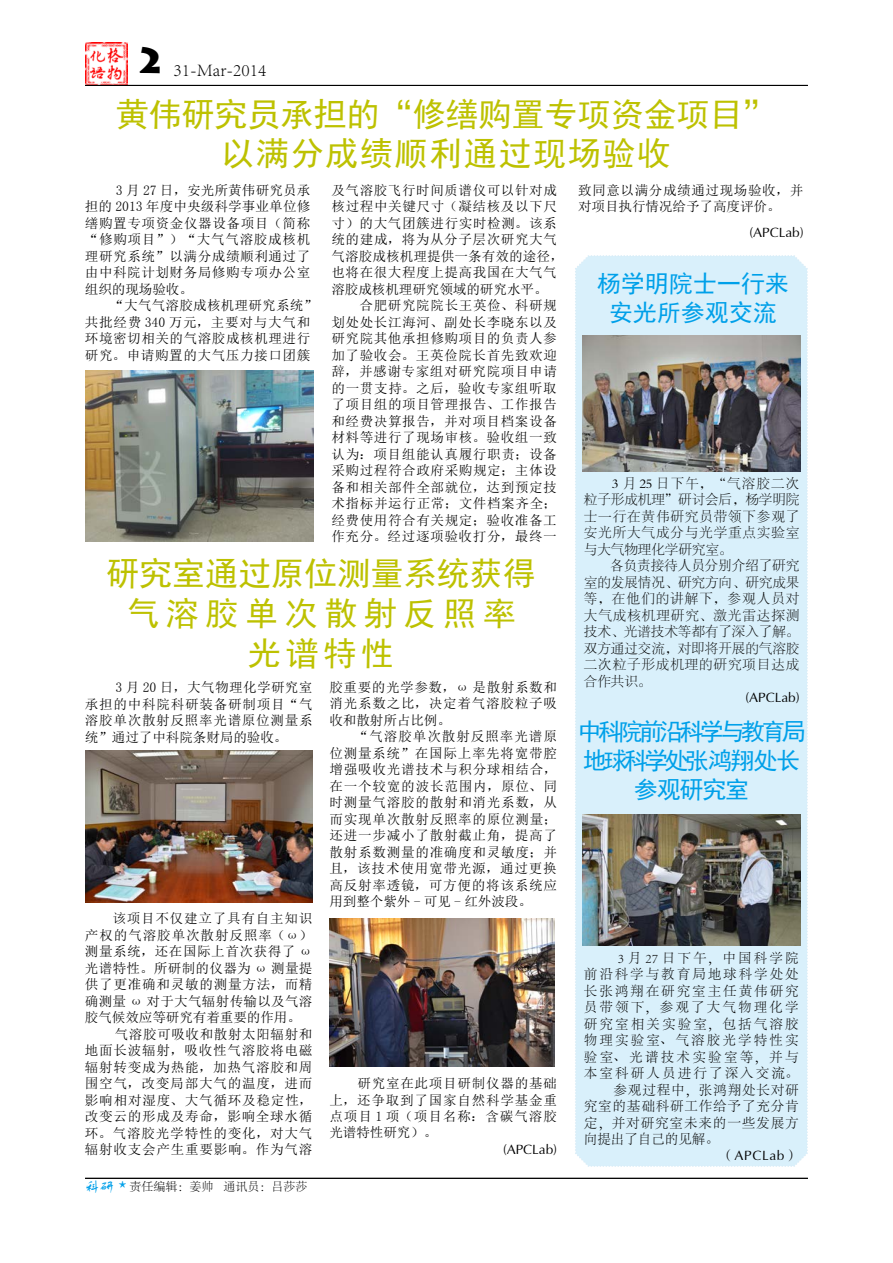
<style>
.page{position:relative;width:893px;height:1263px;background:#fff}
.page>*{position:absolute;margin:0;border:0;box-sizing:border-box;transform-origin:0 0}
.t1{font:33px/39.6px "Sim Hei";color:#bdc100;text-align:center}
.t2{font:24px/28.8px "Sim Hei";color:#00a0e9;text-align:center}
.t3{font:300 18px "Adobe Song Std";color:#000}
.t4{font:13.5px/16.5px "Sim Sun";color:#000;text-align:justify}
.t5{font:13.5px/16.5px "FZSYJW GB1 0";letter-spacing:.07em;color:#000;text-align:justify}
.t6{font:300 13.5px "Adobe Song Std";color:#000}
.t7{font:13.5px "FZWBJW GB1 0";color:#000}
.t8{font:13.5px "FZWBK GBK1 0";color:#000}
.t9{font:300 12px "Adobe Song Std";color:#000}
.s1{font-family:"FZSTK GBK1 0";font-weight:400;font-size:15px;color:#00a0e9}
.s2{font-family:"FZKTK GBK1 0";font-weight:400;font-size:15px;color:#00a0e9}
</style>
<div class="page">
<div style="left:575px;top:255px;width:233px;height:912px;background:#d9f0fb"></div>
<img style="left:85px;top:751px;width:228px;height:151px">
<img style="left:330px;top:919px;width:225px;height:148px">
<img style="left:583px;top:336px;width:217px;height:136px">
<img style="left:582px;top:814px;width:219px;height:131px">
<img style="left:86px;top:370px;width:228px;height:171px">
<img style="left:85px;top:43px;width:43px;height:42px">
<hr style="left:85px;top:85px;width:723px;height:1px;background:#000">
<hr style="left:85px;top:1178px;width:723px;height:1px;background:#000">
<h3 class="t3" style="left:137px;top:60px;width:131px"><sup>2</sup> 31-Mar-2014</h3>
<h1 class="t1" style="left:116px;top:94px;width:662px">黄伟研究员承担的“修缮购置专项资金项目”以满分成绩顺利通过现场验收</h1>
<p class="t4" style="left:85px;top:182px;width:227px;text-indent:31px">3 月 27 日，安光所黄伟研究员承担的 2013 年度中央级科学事业单位修缮购置专项资金仪器设备项目（简称“修购项目”）“大气气溶胶成核机理研究系统”以满分成绩顺利通过了由中科院计划财务局修购专项办公室组织的现场验收。</p>
<p class="t4" style="left:85px;top:297px;width:234px;text-align:left;text-indent:26px">“大气气溶胶成核机理研究系统”共批经费 340 万元，主要对与大气和环境密切相关的气溶胶成核机理进行研究。申请购置的大气压力接口团簇</p>
<p class="t4" style="left:331px;top:182px;width:234px;text-align:left">及气溶胶飞行时间质谱仪可以针对成核过程中关键尺寸（凝结核及以下尺寸）的大气团簇进行实时检测。该系统的建成，将为从分子层次研究大气气溶胶成核机理提供一条有效的途径，也将在很大程度上提高我国在大气气溶胶成核机理研究领域的研究水平。</p>
<p class="t4" style="left:331px;top:297px;width:227px;text-indent:28px">合肥研究院院长王英俭、科研规划处处长江海河、副处长李晓东以及研究院其他承担修购项目的负责人参加了验收会。王英俭院长首先致欢迎辞，并感谢专家组对研究院项目申请的一贯支持。之后，验收专家组听取了项目组的项目管理报告、工作报告和经费决算报告，并对项目档案设备材料等进行了现场审核。验收组一致认为：项目组能认真履行职责；设备采购过程符合政府采购规定；主体设备和相关部件全部就位，达到预定技术指标并运行正常；文件档案齐全；经费使用符合有关规定；验收准备工作充分。经过逐项验收打分，最终一</p>
<h1 class="t1" style="left:106px;top:554px;width:431px">研究室通过原位测量系统获得气溶胶单次散射反照率光谱特性</h1>
<p class="t4" style="left:85px;top:679px;width:229px;text-indent:31px">3 月 20 日，大气物理化学研究室承担的中科院科研装备研制项目“气溶胶单次散射反照率光谱原位测量系统”通过了中科院条财局的验收。</p>
<p class="t4" style="left:113px;top:910px;width:202px">该项目不仅建立了具有自主知识</p>
<p class="t4" style="left:85px;top:926px;width:229px">产权的气溶胶单次散射反照率（ω）</p>
<p class="t4" style="left:85px;top:943px;width:229px">测量系统，还在国际上首次获得了 ω</p>
<p class="t4" style="left:85px;top:959px;width:229px">光谱特性。所研制的仪器为 ω 测量提</p>
<p class="t4" style="left:85px;top:976px;width:229px">供了更准确和灵敏的测量方法，而精</p>
<p class="t4" style="left:85px;top:992px;width:229px">确测量 ω 对于大气辐射传输以及气溶</p>
<p class="t4" style="left:85px;top:1009px;width:218px">胶气候效应等研究有着重要的作用。</p>
<p class="t4" style="left:115px;top:1025px;width:200px">气溶胶可吸收和散射太阳辐射和</p>
<p class="t4" style="left:85px;top:1042px;width:229px">地面长波辐射，吸收性气溶胶将电磁</p>
<p class="t4" style="left:85px;top:1058px;width:229px">辐射转变成为热能，加热气溶胶和周</p>
<p class="t4" style="left:85px;top:1075px;width:229px">围空气，改变局部大气的温度，进而</p>
<p class="t4" style="left:85px;top:1091px;width:229px">影响相对湿度、大气循环及稳定性，</p>
<p class="t4" style="left:85px;top:1108px;width:229px">改变云的形成及寿命，影响全球水循</p>
<p class="t4" style="left:85px;top:1124px;width:229px">环。气溶胶光学特性的变化，对大气</p>
<p class="t4" style="left:85px;top:1141px;width:229px">辐射收支会产生重要影响。作为气溶</p>
<p class="t9" style="left:85px;top:1180px;width:224px"><span class="s1">科研</span> <span class="s2">*</span> 责任编辑：姜帅 通讯员：吕莎莎</p>
<p class="t4" style="left:329px;top:679px;width:229px">胶重要的光学参数，ω 是散射系数和消光系数之比，决定着气溶胶粒子吸收和散射所占比例。</p>
<p class="t4" style="left:329px;top:728px;width:229px;text-indent:26px">“气溶胶单次散射反照率光谱原位测量系统”在国际上率先将宽带腔增强吸收光谱技术与积分球相结合，在一个较宽的波长范围内，原位、同时测量气溶胶的散射和消光系数，从而实现单次散射反照率的原位测量；还进一步减小了散射截止角，提高了散射系数测量的准确度和灵敏度；并且，该技术使用宽带光源，通过更换高反射率透镜，可方便的将该系统应用到整个紫外 - 可见 - 红外波段。</p>
<p class="t4" style="left:329px;top:1075px;width:229px;text-indent:28px">研究室在此项目研制仪器的基础上，还争取到了国家自然科学基金重点项目 1 项（项目名称：含碳气溶胶光谱特性研究）。</p>
<p class="t7" style="left:503px;top:1142px;width:56px">(APCLab)</p>
<p class="t4" style="left:578px;top:182px;width:227px">致同意以满分成绩通过现场验收，并对项目执行情况给予了高度评价。</p>
<p class="t7" style="left:749px;top:225px;width:56px">(APCLab)</p>
<h2 class="t2" style="left:597px;top:269px;width:194px">杨学明院士一行来安光所参观交流</h2>
<p class="t5" style="left:584px;top:475px;width:217px;text-indent:28px">3 月 25 日下午，“气溶胶二次粒子形成机理”研讨会后，杨学明院士一行在黄伟研究员带领下参观了安光所大气成分与光学重点实验室与大气物理化学研究室。</p>
<p class="t5" style="left:584px;top:558px;width:217px;text-indent:26px">各负责接待人员分别介绍了研究室的发展情况、研究方向、研究成果等，在他们的讲解下，参观人员对大气成核机理研究、激光雷达探测技术、光谱技术等都有了深入了解。双方通过交流，对即将开展的气溶胶二次粒子形成机理的研究项目达成合作共识。</p>
<p class="t8" style="left:745px;top:690px;width:56px">(APCLab)</p>
<h2 class="t2" style="left:578px;top:717px;width:230px">中科院前沿科学与教育局地球科学处张鸿翔处长参观研究室</h2>
<p class="t6" style="left:618px;top:950px;width:182px">3 月 27 日下午，中国科学院</p>
<p class="t6" style="left:584px;top:967px;width:217px">前沿科学与教育局地球科学处处</p>
<p class="t6" style="left:584px;top:983px;width:217px">长张鸿翔在研究室主任黄伟研究</p>
<p class="t6" style="left:584px;top:1000px;width:217px">员带领下，参观了大气物理化学</p>
<p class="t6" style="left:584px;top:1016px;width:217px">研究室相关实验室，包括气溶胶</p>
<p class="t6" style="left:584px;top:1033px;width:217px">物理实验室、气溶胶光学特性实</p>
<p class="t6" style="left:584px;top:1049px;width:216px">验室、光谱技术实验室等，并与</p>
<p class="t6" style="left:584px;top:1066px;width:217px">本室科研人员进行了深入交流。</p>
<p class="t6" style="left:614px;top:1082px;width:187px">参观过程中，张鸿翔处长对研</p>
<p class="t6" style="left:584px;top:1099px;width:217px">究室的基础科研工作给予了充分肯</p>
<p class="t6" style="left:584px;top:1115px;width:217px">定，并对研究室未来的一些发展方</p>
<p class="t6" style="left:584px;top:1132px;width:137px">向提出了自己的见解。</p>
<p class="t7" style="left:720px;top:1148px;width:80px">（APCLab）</p>
</div>
